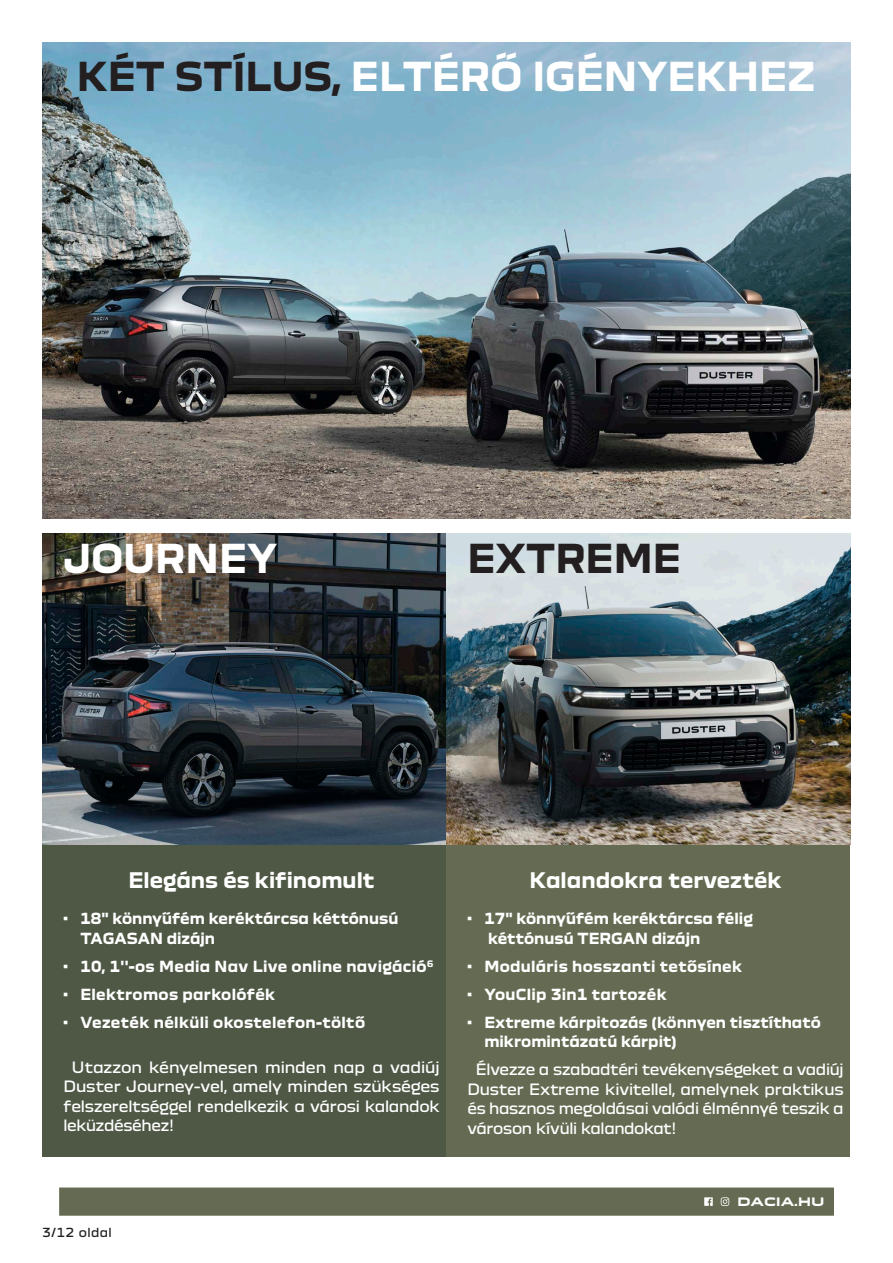
<style>
.page{position:relative;width:893px;height:1263px;background:#fff}
.page>*{position:absolute;margin:0;border:0;box-sizing:border-box;transform-origin:0 0}
.povinne_ruceni{font:700 39px "Dacia Block";color:#fff}
.povinne_ruceni-2{font:700 39px "Dacia Block";color:#231f20}
.povinne_ruceni-3{font:700 21px "Dacia Block";color:#fff}
.povinne_ruceni-4{font:15px/19.5px "Dacia Block";letter-spacing:-.02em;color:#fff;text-align:justify}
.t1{font:700 15px/19.5px "Dacia Block";color:#fff}
.t2{font:700 15px "Dacia Block";letter-spacing:.02em;color:#fff}
.t3{font:12px "Dacia Block";letter-spacing:.035em;color:#231f20}
.t4{font:700 11.4px "Dacia Block Extended";letter-spacing:-.005em;color:#fff}
.s1{color:#231f20}
</style>
<div class="page">
<div style="left:60px;top:1188px;width:773px;height:27px;background:#646b52"></div>
<svg style="left:704px;top:1197px;width:9px;height:9px"></svg>
<svg style="left:721px;top:1197px;width:8px;height:9px"></svg>
<div style="left:59px;top:1187px;width:775px;height:29px;border:2px solid #646b52"></div>
<img style="left:42px;top:533px;width:808px;height:312px">
<div style="left:42px;top:845px;width:404px;height:312px;background:#4e5844"></div>
<div style="left:446px;top:845px;width:404px;height:312px;background:#646b52"></div>
<img style="left:43px;top:43px;width:807px;height:476px">
<p class="povinne_ruceni" style="left:77px;top:55px;width:740px"><span class="s1">KÉT STÍLUS,</span> ELTÉRŐ IGÉNYEKHEZ</p>
<p class="povinne_ruceni" style="left:63px;top:537px;width:215px">JOURNEY</p>
<p class="povinne_ruceni-2" style="left:467px;top:537px;width:215px">EXTREME</p>
<p class="povinne_ruceni-3" style="left:128px;top:868px;width:248px">Elegáns és kifinomult</p>
<p class="t1" style="left:80px;top:909px;width:319px;text-indent:-17px">• 18" könnyűfém keréktárcsa kéttónusú<br>TAGASAN dizájn</p>
<p class="t2" style="left:63px;top:958px;width:371px">• 10, 1''-os Media Nav Live online navigáció<sup>6</sup></p>
<p class="t2" style="left:63px;top:986px;width:213px">• Elektromos parkolófék</p>
<p class="t2" style="left:63px;top:1014px;width:303px">• Vezeték nélküli okostelefon-töltő</p>
<p class="povinne_ruceni-4" style="left:63px;top:1058px;width:378px;text-indent:9px">Utazzon kényelmesen minden nap a vadiúj Duster Journey-vel, amely minden szükséges felszereltséggel rendelkezik a városi kalandok leküzdéséhez!</p>
<p class="t3" style="left:43px;top:1223px;width:71px">3/12 oldal</p>
<p class="povinne_ruceni-3" style="left:529px;top:868px;width:254px">Kalandokra tervezték</p>
<p class="t1" style="left:488px;top:909px;width:266px;text-indent:-21px">• 17" könnyűfém keréktárcsa félig kéttónusú TERGAN dizájn</p>
<p class="t2" style="left:467px;top:958px;width:276px">• Moduláris hosszanti tetősínek</p>
<p class="t2" style="left:467px;top:986px;width:201px">• YouClip 3in1 tartozék</p>
<p class="t1" style="left:484px;top:1013px;width:338px;text-indent:-17px">• Extreme kárpitozás (könnyen tisztítható mikromintázatú kárpit)</p>
<p class="povinne_ruceni-4" style="left:467px;top:1060px;width:378px;text-indent:9px">Élvezze a szabadtéri tevékenységeket a vadiúj Duster Extreme kivitellel, amelynek praktikus és hasznos megoldásai valódi élménnyé teszik a városon kívüli kalandokat!</p>
<p class="t4" style="left:737px;top:1195px;width:89px">DACIA.HU</p>
</div>
